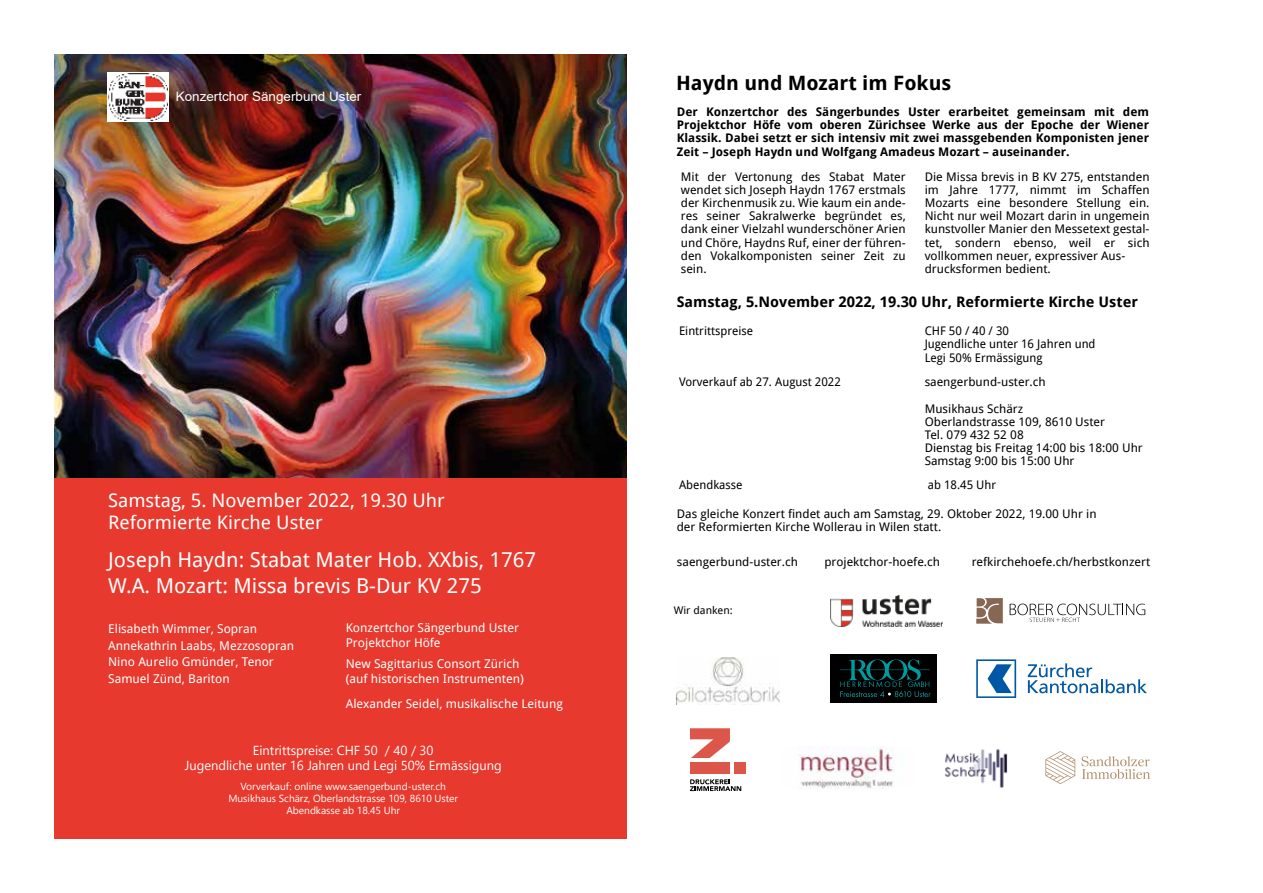
<style>
.page{position:relative;width:1263px;height:893px;background:#fff}
.page>*{position:absolute;margin:0;border:0;box-sizing:border-box;transform-origin:0 0}
.t1{font:20.55px/25.2px "Droid Sans";color:#fff}
.t2{font:700 19.8px "Droid Sans";color:#000}
.t3{font:18.6px/22.4px "Droid Sans";color:#fff}
.t4{font:700 14.55px "Droid Sans";color:#000}
.t5{font:13.05px/15.6px "Segoe UI Historic";color:#fff;text-align:center}
.t6{font:13.05px "Arial";color:#fff}
.t7{font:12.15px/16.8px "Droid Sans";color:#fff}
.t8{font:11.85px/13.2px "Droid Sans";color:#000}
.t9{font:700 11.85px/13.2px "Droid Sans";color:#000;text-align:justify}
.t10{font:10.5px "Droid Sans";color:#000}
.t11{font:10.2px/12.3px "Segoe UI Historic";color:#fff;text-align:center}
</style>
<div class="page">
<div style="left:54px;top:473px;width:572px;height:366px;background:#e7392d"></div>
<img style="left:54px;top:54px;width:572px;height:423px">
<img style="left:107px;top:72px;width:62px;height:49px">
<svg style="left:976px;top:659px;width:40px;height:39px"></svg>
<svg style="left:1028px;top:663px;width:119px;height:30px"></svg>
<img style="left:945px;top:749px;width:62px;height:39px">
<div style="left:830px;top:655px;width:107px;height:48px;background:#000"></div>
<svg style="left:840px;top:659px;width:91px;height:38px"></svg>
<svg style="left:1045px;top:751px;width:30px;height:33px"></svg>
<svg style="left:1081px;top:756px;width:69px;height:23px"></svg>
<img style="left:676px;top:657px;width:103px;height:47px">
<svg style="left:1010px;top:604px;width:135px;height:18px"></svg>
<svg style="left:976px;top:598px;width:27px;height:26px"></svg>
<svg style="left:690px;top:779px;width:51px;height:12px"></svg>
<svg style="left:690px;top:728px;width:40px;height:30px"></svg>
<div style="left:690px;top:762px;width:40px;height:11px;background:#dc564a"></div>
<div style="left:734px;top:762px;width:12px;height:11px;background:#dc564a"></div>
<img style="left:799px;top:747px;width:96px;height:42px">
<img style="left:830px;top:595px;width:112px;height:31px">
<p class="t6" style="left:176px;top:87px;width:187px">Konzertchor Sängerbund Uster</p>
<h3 class="t3" style="left:108px;top:489px;width:338px">Samstag, 5. November 2022, 19.30 Uhr<br>Reformierte Kirche Uster</h3>
<h1 class="t1" style="left:108px;top:547px;width:430px">Joseph Haydn: Stabat Mater Hob. XXbis, 1767<br>W.A. Mozart: Missa brevis B-Dur KV 275</h1>
<p class="t7" style="left:108px;top:620px;width:187px">Elisabeth Wimmer, Sopran<br>Annekathrin Laabs, Mezzosopran<br>Nino Aurelio Gmünder, Tenor<br>Samuel Zünd, Bariton</p>
<p class="t7" style="left:346px;top:620px;width:175px;line-height:14.9px">Konzertchor Sängerbund Uster<br>Projektchor Höfe</p>
<p class="t7" style="left:346px;top:656px;width:180px;line-height:14.9px">New Sagittarius Consort Zürich (auf historischen Instrumenten)</p>
<p class="t7" style="left:346px;top:695px;width:219px">Alexander Seidel, musikalische Leitung</p>
<p class="t5" style="left:185px;top:742px;width:318px">Eintrittspreise: CHF 50 / 40 / 30<br>Jugendliche unter 16 Jahren und Legi 50% Ermässigung</p>
<p class="t11" style="left:228px;top:780px;width:231px">Vorverkauf: online www.saengerbund-uster.ch<br>Musikhaus Schärz, Oberlandstrasse 109, 8610 Uster<br>Abendkasse ab 18.45 Uhr</p>
<h2 class="t2" style="left:676px;top:69px;width:277px">Haydn und Mozart im Fokus</h2>
<p class="t9" style="left:677px;top:105px;width:474px">Der Konzertchor des Sängerbundes Uster erarbeitet gemeinsam mit dem Projektchor Höfe vom oberen Zürichsee Werke aus der Epoche der Wiener Klassik. Dabei setzt er sich intensiv mit zwei massgebenden Komponisten jener Zeit – Joseph Haydn und Wolfgang Amadeus Mozart – auseinander.</p>
<p class="t8" style="left:681px;top:169px;width:226px;text-align:justify">Mit der Vertonung des Stabat Mater wendet sich Joseph Haydn 1767 erstmals der Kirchenmusik zu. Wie kaum ein ande&shy;res seiner Sakralwerke begründet es, dank einer Vielzahl wunderschöner Arien und Chöre, Haydns Ruf, einer der führen&shy;den Vokalkomponisten seiner Zeit zu sein.</p>
<p class="t8" style="left:925px;top:169px;width:226px">Die Missa brevis in B KV 275, entstanden im Jahre 1777, nimmt im Schaffen Mozarts eine besondere Stellung ein.<br>Nicht nur weil Mozart darin in ungemein kunstvoller Manier den Messetext gestal&shy;tet, sondern ebenso, weil er sich vollkommen neuer, expressiver Aus&shy;drucksformen bedient.</p>
<p class="t4" style="left:677px;top:291px;width:463px">Samstag, 5.November 2022, 19.30 Uhr, Reformierte Kirche Uster</p>
<p class="t8" style="left:679px;top:324px;width:76px">Eintrittspreise</p>
<p class="t8" style="left:925px;top:323px;width:172px;line-height:13.6px">CHF 50 / 40 / 30<br>Jugendliche unter 16 Jahren und<br>Legi 50% Ermässigung</p>
<p class="t8" style="left:679px;top:375px;width:163px">Vorverkauf ab 27. August 2022</p>
<p class="t8" style="left:925px;top:375px;width:123px">saengerbund-uster.ch</p>
<p class="t8" style="left:925px;top:401px;width:220px">Musikhaus Schärz<br>Oberlandstrasse 109, 8610 Uster<br>Tel. 079 432 52 08<br>Dienstag bis Freitag 14:00 bis 18:00 Uhr<br>Samstag 9:00 bis 15:00 Uhr</p>
<p class="t8" style="left:679px;top:478px;width:65px">Abendkasse</p>
<p class="t8" style="left:928px;top:478px;width:70px">ab 18.45 Uhr</p>
<p class="t8" style="left:677px;top:507px;width:421px">Das gleiche Konzert findet auch am Samstag, 29. Oktober 2022, 19.00 Uhr in der Reformierten Kirche Wollerau in Wilen statt.</p>
<p class="t8" style="left:677px;top:554px;width:123px">saengerbund-uster.ch</p>
<p class="t8" style="left:824px;top:554px;width:117px">projektchor-hoefe.ch</p>
<p class="t8" style="left:972px;top:554px;width:180px">refkirchehoefe.ch/herbstkonzert</p>
<p class="t10" style="left:674px;top:603px;width:60px">Wir danken:</p>
</div>
